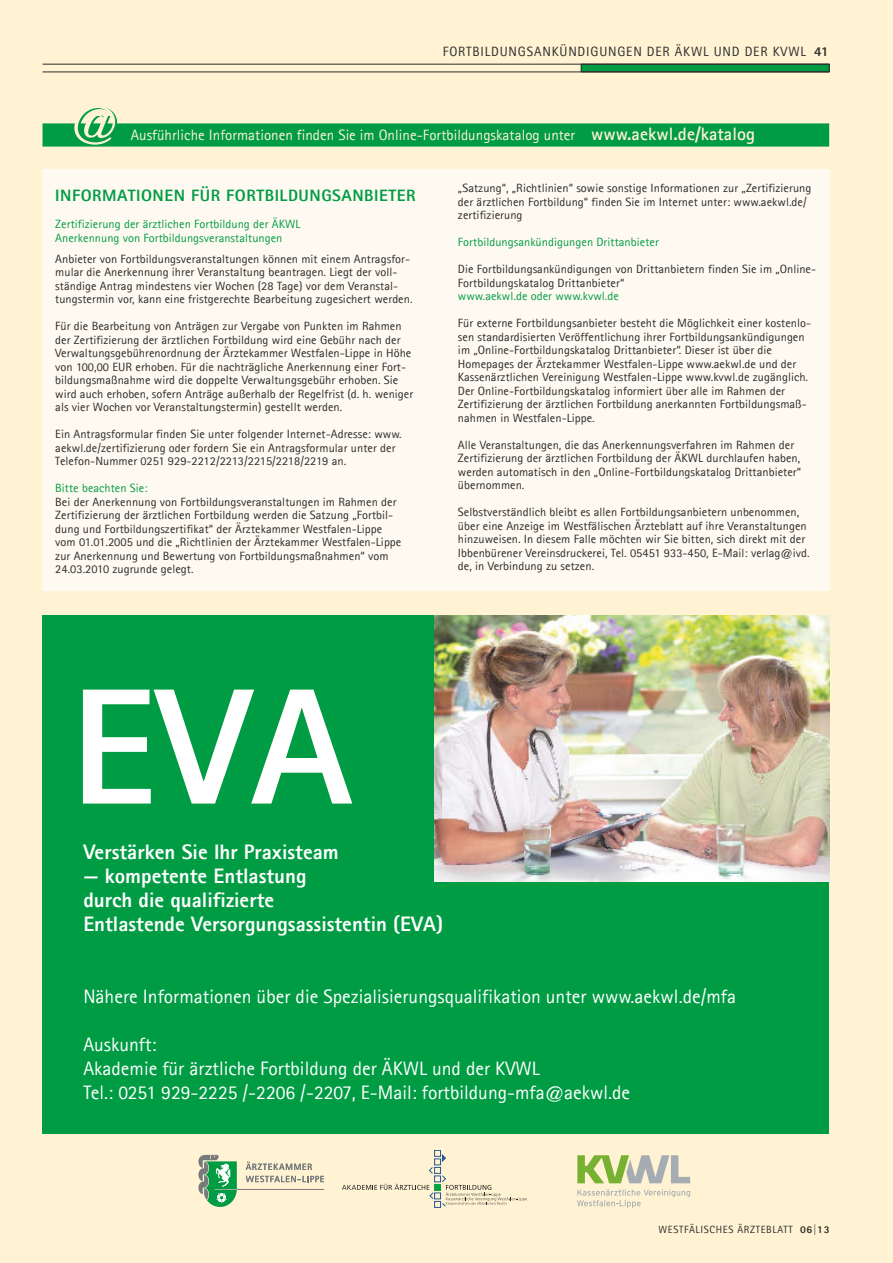
<style>
.page{position:relative;width:893px;height:1263px;background:#fff3d3}
.page>*{position:absolute;margin:0;border:0;box-sizing:border-box;transform-origin:0 0}
.t1{font:800 165.15px "Agfa Rotis Sans Serif";color:#fff}
.t2{font:50.4px "Agfa Rotis Sans Serif";color:#fff3d3}
.t3{font:800 21px/24px "Agfa Rotis Sans Serif";color:#fff}
.t4{font:19.5px/24px "Agfa Rotis Sans Serif";color:#fff}
.t5{font:800 16.5px "Agfa Rotis Sans Serif";letter-spacing:.03em;color:#009c44}
.t6{font:15px "Agfa Rotis Sans Serif";letter-spacing:.005em;color:#fff3d3}
.t7{font:13.5px "Agfa Rotis Sans Serif";letter-spacing:.06em;color:#2b2b2a}
.t8{font:12px/13.5px "Agfa Rotis Sans Serif";letter-spacing:.005em;color:#2b2b2a}
.t9{font:12px/13.5px "Agfa Rotis Sans Serif";letter-spacing:.005em;color:#009c44}
.t10{font:10.5px "Agfa Rotis Sans Serif";letter-spacing:.06em;color:#2b2b2a}
.s1{font-weight:800}
.s2{font-weight:700;font-size:18px}
</style>
<div class="page">
<div style="left:581px;top:64px;width:248px;height:8px;background:#009c44"></div>
<div style="left:581px;top:64px;width:248px;height:8px;border:1px solid #2b2b2a"></div>
<hr style="left:43px;top:64px;width:786px;height:1px;background:#2b2b2a">
<hr style="left:43px;top:72px;width:786px;height:1px;background:#2b2b2a">
<div style="left:43px;top:124px;width:785px;height:22px;background:#009c44"></div>
<div style="left:43px;top:123px;width:786px;height:24px;border:2px solid #009c44"></div>
<div style="left:43px;top:169px;width:787px;height:421px;background:#fffaf1"></div>
<div style="left:43px;top:615px;width:786px;height:519px;background:#009c44"></div>
<img style="left:435px;top:615px;width:394px;height:266px">
<svg style="left:342px;top:1150px;width:185px;height:57px"></svg>
<svg style="left:198px;top:1155px;width:126px;height:52px"></svg>
<svg style="left:577px;top:1189px;width:113px;height:19px"></svg>
<svg style="left:577px;top:1155px;width:113px;height:28px"></svg>
<p class="t7" style="left:443px;top:44px;width:387px">FORTBILDUNGSANKÜNDIGUNGEN DER ÄKWL UND DER KVWL <span class="s1">41</span></p>
<h2 class="t2" style="left:70px;top:91px;width:52px">@</h2>
<p class="t6" style="left:131px;top:126px;width:626px">Ausführliche Informationen finden Sie im Online-Fortbildungskatalog unter <span class="s2">www.aekwl.de/katalog</span></p>
<h3 class="t5" style="left:55px;top:185px;width:362px">INFORMATIONEN FÜR FORTBILDUNGSANBIETER</h3>
<p class="t9" style="left:55px;top:217px;width:247px">Zertifizierung der ärztlichen Fortbildung der ÄKWL<br>Anerkennung von Fortbildungsveranstaltungen</p>
<p class="t8" style="left:55px;top:252px;width:359px">Anbieter von Fortbildungsveranstaltungen können mit einem Antragsfor&shy;mular die Anerkennung ihrer Veranstaltung beantragen. Liegt der voll&shy;ständige Antrag mindestens vier Wochen (28 Tage) vor dem Veranstal&shy;tungstermin vor, kann eine fristgerechte Bearbeitung zugesichert werden.</p>
<p class="t8" style="left:55px;top:319px;width:360px">Für die Bearbeitung von Anträgen zur Vergabe von Punkten im Rahmen der Zertifizierung der ärztlichen Fortbildung wird eine Gebühr nach der Verwaltungsgebührenordnung der Ärztekammer Westfalen-Lippe in Höhe von 100,00 EUR erhoben. Für die nachträgliche Anerkennung einer Fort&shy;bildungsmaßnahme wird die doppelte Verwaltungsgebühr erhoben. Sie wird auch erhoben, sofern Anträge außerhalb der Regelfrist (d. h. weniger als vier Wochen vor Veranstaltungstermin) gestellt werden.</p>
<p class="t8" style="left:55px;top:427px;width:348px">Ein Antragsformular finden Sie unter folgender Internet-Adresse: www. aekwl.de/zertifizierung oder fordern Sie ein Antragsformular unter der<br>Telefon-Nummer 0251 929-2212/2213/2215/2218/2219 an.</p>
<p class="t9" style="left:55px;top:481px;width:94px">Bitte beachten Sie:</p>
<p class="t8" style="left:55px;top:495px;width:348px">Bei der Anerkennung von Fortbildungsveranstaltungen im Rahmen der Zertifizierung der ärztlichen Fortbildung werden die Satzung „Fortbil&shy;dung und Fortbildungszertifikat“ der Ärztekammer Westfalen-Lippe vom 01.01.2005 und die „Richtlinien der Ärztekammer Westfalen-Lippe zur Anerkennung und Bewertung von Fortbildungsmaßnahmen“ vom 24.03.2010 zugrunde gelegt.</p>
<p class="t8" style="left:458px;top:181px;width:355px">„Satzung“, „Richtlinien“ sowie sonstige Informationen zur „Zertifizierung der ärztlichen Fortbildung“ finden Sie im Internet unter: www.aekwl.de/ zertifizierung</p>
<p class="t9" style="left:458px;top:235px;width:202px">Fortbildungsankündigungen Drittanbieter</p>
<p class="t8" style="left:458px;top:262px;width:360px">Die Fortbildungsankündigungen von Drittanbietern finden Sie im „Online-<br>Fortbildungskatalog Drittanbieter“</p>
<p class="t9" style="left:458px;top:289px;width:162px">www.aekwl.de oder www.kvwl.de</p>
<p class="t8" style="left:458px;top:316px;width:355px">Für externe Fortbildungsanbieter besteht die Möglichkeit einer kostenlo&shy;sen standardisierten Veröffentlichung ihrer Fortbildungsankündigungen im „Online-Fortbildungskatalog Drittanbieter“. Dieser ist über die Homepages der Ärztekammer Westfalen-Lippe www.aekwl.de und der Kassenärztlichen Vereinigung Westfalen-Lippe www.kvwl.de zugänglich.<br>Der Online-Fortbildungskatalog informiert über alle im Rahmen der Zertifizierung der ärztlichen Fortbildung anerkannten Fortbildungsmaß&shy;nahmen in Westfalen-Lippe.</p>
<p class="t8" style="left:458px;top:438px;width:345px">Alle Veranstaltungen, die das Anerkennungsverfahren im Rahmen der Zertifizierung der ärztlichen Fortbildung der ÄKWL durchlaufen haben, werden automatisch in den „Online-Fortbildungskatalog Drittanbieter“ übernommen.</p>
<p class="t8" style="left:458px;top:505px;width:353px">Selbstverständlich bleibt es allen Fortbildungsanbietern unbenommen, über eine Anzeige im Westfälischen Ärzteblatt auf ihre Veranstaltungen hinzuweisen. In diesem Falle möchten wir Sie bitten, sich direkt mit der Ibbenbürener Vereinsdruckerei, Tel. 05451 933-450, E-Mail: verlag@ivd. de, in Verbindung zu setzen.</p>
<h1 class="t1" style="left:71px;top:642px;width:283px">EVA</h1>
<h3 class="t3" style="left:83px;top:839px;width:257px">Verstärken Sie Ihr Praxisteam</h3>
<h3 class="t3" style="left:83px;top:863px;width:361px">— kompetente Entlastung<br>durch die qualifizierte<br>Entlastende Versorgungsassistentin (EVA)</h3>
<h3 class="t4" style="left:83px;top:984px;width:654px">Nähere Informationen über die Spezialisierungsqualifikation unter www.aekwl.de/mfa</h3>
<h3 class="t4" style="left:83px;top:1032px;width:548px">Auskunft:<br>Akademie für ärztliche Fortbildung der ÄKWL und der KVWL<br>Tel.: 0251 929-2225 /-2206 /-2207, E-Mail: fortbildung-mfa@aekwl.de</h3>
<p class="t10" style="left:659px;top:1223px;width:172px">WESTFÄLISCHES ÄRZTEBLATT <span class="s1">06|13</span></p>
</div>
